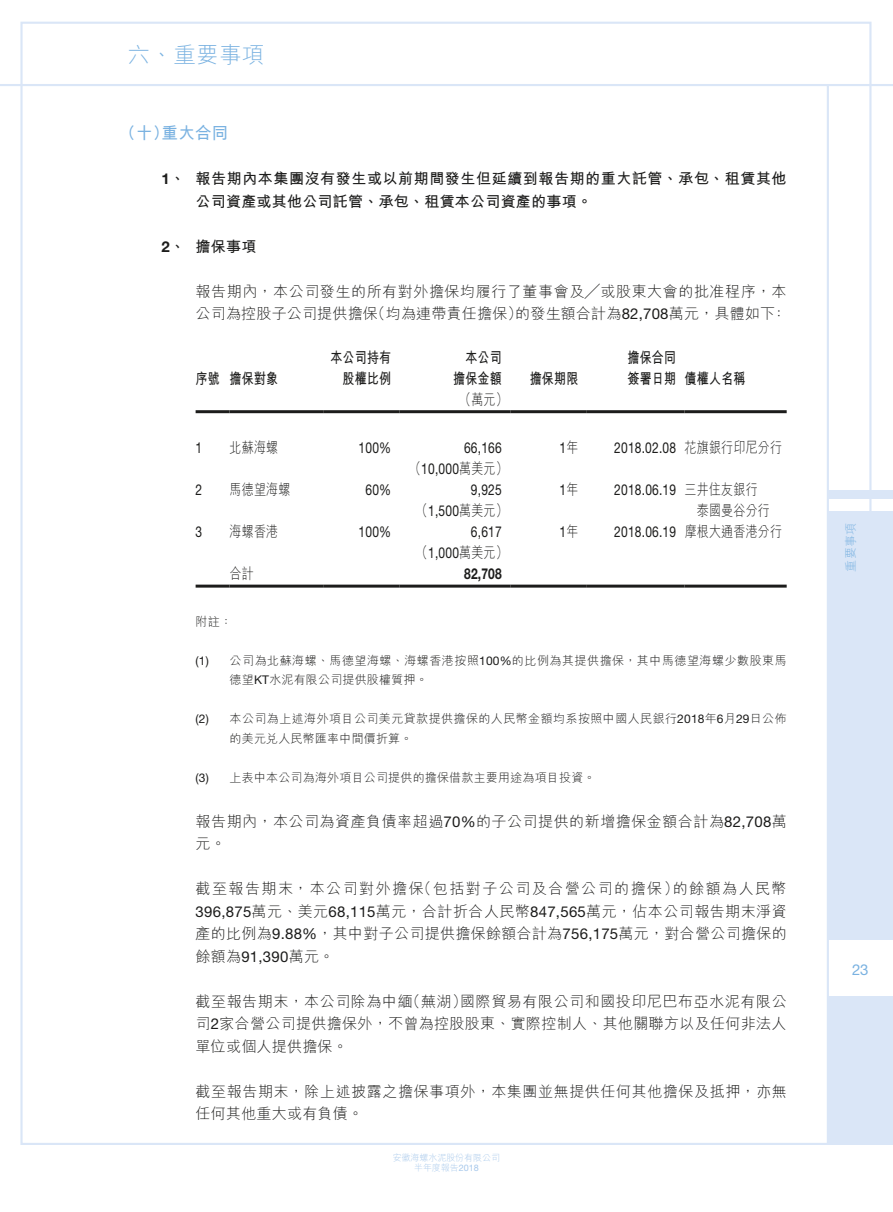
<style>
.page{position:relative;width:893px;height:1212px;background:#fff}
.page>*{position:absolute;margin:0;border:0;box-sizing:border-box;transform-origin:0 0}
.t1{font:300 22.5px "M Hei HK";color:#7ab2e1}
.t2{font:700 16.5px "M Hei HK";color:#7ab2e1}
.t3{font:300 15px/22.5px "M Hei HK";letter-spacing:.025em;color:#1c1c1b}
.t4{font:15px/21px "Helvetica Neue LT Std";letter-spacing:.015em;color:#1c1c1b;scale:.8 1}
.t5{font:700 15px/22.5px "M Hei HK";letter-spacing:.04em;color:#1c1c1b}
.t6{font:300 15px "M Hei HK";letter-spacing:.025em;color:#1c1c1b;scale:.8 1}
.t7{font:700 15px/21px "M Hei HK";letter-spacing:.015em;color:#1c1c1b;text-align:right;scale:.8 1}
.t8{font:700 15px "M Hei HK";letter-spacing:.015em;color:#1c1c1b}
.t9{font:700 15px "Helvetica Neue LT Std";color:#1c1c1b;scale:.8 1}
.t10{font:15px "Helvetica Neue LT Std";color:#7ab2e1}
.t11{font:300 12px/19.5px "M Hei HK";letter-spacing:.035em;color:#1c1c1b}
.t12{font:300 12px "M Hei HK";letter-spacing:.015em;color:#1c1c1b}
.t13{font:300 12px "M Hei HK";color:#7ab2e1}
.t14{font:300 9px/10.8px "M Hei HK";letter-spacing:-.005em;color:#a7c8eb;text-align:center}
.s1{font-family:"Helvetica Neue LT Std"}
.s2{font-family:"Helvetica Neue LT Std";font-weight:400}
.s3{font-family:"M Hei HK";font-weight:300}
</style>
<div class="page">
<div style="left:828px;top:511px;width:65px;height:634px;background:#dae6f7"></div>
<div style="left:828px;top:490px;width:65px;height:9px;background:#dae6f7"></div>
<hr style="left:0;top:84px;width:893px;height:2px;background:#dae6f7">
<div style="left:828px;top:941px;width:65px;height:55px;background:#fff"></div>
<hr style="left:827px;top:85px;width:2px;height:1060px;background:#dae6f7">
<hr style="left:196px;top:410px;width:34px;height:3px;background:#1c1c1b">
<hr style="left:230px;top:410px;width:93px;height:3px;background:#1c1c1b">
<hr style="left:323px;top:410px;width:77px;height:3px;background:#1c1c1b">
<hr style="left:400px;top:410px;width:110px;height:3px;background:#1c1c1b">
<hr style="left:510px;top:410px;width:77px;height:3px;background:#1c1c1b">
<hr style="left:587px;top:410px;width:98px;height:3px;background:#1c1c1b">
<hr style="left:685px;top:410px;width:102px;height:3px;background:#1c1c1b">
<hr style="left:196px;top:585px;width:34px;height:3px;background:#1c1c1b">
<hr style="left:230px;top:585px;width:93px;height:3px;background:#1c1c1b">
<hr style="left:323px;top:585px;width:77px;height:3px;background:#1c1c1b">
<hr style="left:400px;top:585px;width:110px;height:3px;background:#1c1c1b">
<hr style="left:510px;top:585px;width:77px;height:3px;background:#1c1c1b">
<hr style="left:587px;top:585px;width:98px;height:3px;background:#1c1c1b">
<hr style="left:685px;top:585px;width:102px;height:3px;background:#1c1c1b">
<h1 class="t1" style="left:128px;top:39px;width:138px">六、重要事項</h1>
<p class="t2" style="left:119px;top:121px;width:111px">（十）重大合同</p>
<p class="t5" style="left:196px;top:166px;width:592px;text-indent:-34px"><span class="s1">1</span>、 報告期內本集團沒有發生或以前期間發生但延續到報告期的重大託管、承包、租賃其他公司資產或其他公司託管、承包、租賃本公司資產的事項。</p>
<p class="t8" style="left:162px;top:235px;width:96px"><span class="s1">2</span>、 擔保事項</p>
<p class="t3" style="left:196px;top:280px;width:592px">報告期內，本公司發生的所有對外擔保均履行了董事會及╱或股東大會的批准程序，本公司為控股子公司提供擔保（均為連帶責任擔保）的發生額合計為<span class="s2">82,708</span>萬元，具體如下：</p>
<p class="t7" style="left:196px;top:367px;width:105px">序號 擔保對象</p>
<p class="t7" style="left:330px;top:346px;width:78px">本公司持有股權比例</p>
<p class="t7" style="left:453px;top:346px;width:62px">本公司擔保金額</p>
<p class="t6" style="left:459px;top:389px;width:62px">（萬元）</p>
<p class="t7" style="left:530px;top:367px;width:62px">擔保期限</p>
<p class="t7" style="left:627px;top:346px;width:149px;text-align:left">擔保合同<br>簽署日期 債權人名稱</p>
<p class="t4" style="left:196px;top:437px;width:10px">1</p>
<p class="t6" style="left:230px;top:437px;width:62px">北蘇海螺</p>
<p class="t4" style="left:359px;top:437px;width:42px">100%</p>
<p class="t4" style="left:409px;top:437px;width:125px;text-indent:55px">66,166<span class="s3">（</span>10,000<span class="s3">萬美元）</span></p>
<p class="t4" style="left:559px;top:437px;width:25px">1<span class="s3">年</span></p>
<p class="t4" style="left:614px;top:437px;width:211px">2018.02.08 <span class="s3">花旗銀行印尼分行</span></p>
<p class="t4" style="left:196px;top:479px;width:10px">2</p>
<p class="t6" style="left:230px;top:479px;width:78px">馬德望海螺</p>
<p class="t4" style="left:365px;top:479px;width:34px">60%</p>
<p class="t4" style="left:471px;top:479px;width:40px">9,925</p>
<p class="t6" style="left:416px;top:500px;width:116px">（<span class="s2">1,500</span>萬美元）</p>
<p class="t4" style="left:559px;top:479px;width:25px">1<span class="s3">年</span></p>
<p class="t4" style="left:614px;top:479px;width:181px">2018.06.19 <span class="s3">三井住友銀行</span></p>
<p class="t6" style="left:697px;top:500px;width:93px">泰國曼谷分行</p>
<p class="t4" style="left:196px;top:521px;width:10px">3</p>
<p class="t6" style="left:230px;top:521px;width:62px">海螺香港</p>
<p class="t4" style="left:359px;top:521px;width:42px">100%</p>
<p class="t4" style="left:471px;top:521px;width:40px">6,617</p>
<p class="t6" style="left:416px;top:542px;width:116px">（<span class="s2">1,000</span>萬美元）</p>
<p class="t6" style="left:230px;top:563px;width:32px">合計</p>
<p class="t9" style="left:464px;top:565px;width:49px">82,708</p>
<p class="t4" style="left:559px;top:521px;width:25px">1<span class="s3">年</span></p>
<p class="t4" style="left:614px;top:521px;width:211px">2018.06.19 <span class="s3">摩根大通香港分行</span></p>
<p class="t11" style="left:196px;top:611px;width:38px">附註：</p>
<p class="t11" style="left:230px;top:650px;width:559px;text-indent:-34px"><span class="s2">(1)</span> 公司為北蘇海螺、馬德望海螺、海螺香港按照<span class="s2">100%</span>的比例為其提供擔保，其中馬德望海螺少數股東馬德望<span class="s2">KT</span>水泥有限公司提供股權質押。</p>
<p class="t11" style="left:230px;top:709px;width:559px;text-indent:-34px"><span class="s2">(2)</span> 本公司為上述海外項目公司美元貸款提供擔保的人民幣金額均系按照中國人民銀行<span class="s2">2018</span>年<span class="s2">6</span>月<span class="s2">29</span>日公佈的美元兌人民幣匯率中間價折算。</p>
<p class="t12" style="left:196px;top:769px;width:401px"><span class="s2">(3)</span> 上表中本公司為海外項目公司提供的擔保借款主要用途為項目投資。</p>
<p class="t3" style="left:196px;top:809px;width:593px">報告期內，本公司為資產負債率超過<span class="s2">70%</span>的子公司提供的新增擔保金額合計為<span class="s2">82,708</span>萬元。</p>
<p class="t3" style="left:196px;top:877px;width:593px;text-align:justify">截至報告期末，本公司對外擔保（包括對子公司及合營公司的擔保）的餘額為人民幣<span class="s2">396,875</span>萬元、美元<span class="s2">68,115</span>萬元，合計折合人民幣<span class="s2">847,565</span>萬元，佔本公司報告期末淨資產的比例為<span class="s2">9.88%</span>，其中對子公司提供擔保餘額合計為<span class="s2">756,175</span>萬元，對合營公司擔保的餘額為<span class="s2">91,390</span>萬元。</p>
<p class="t3" style="left:196px;top:989px;width:593px;text-align:justify">截至報告期末，本公司除為中緬（蕪湖）國際貿易有限公司和國投印尼巴布亞水泥有限公司<span class="s2">2</span>家合營公司提供擔保外，不曾為控股股東、實際控制人、其他關聯方以及任何非法人單位或個人提供擔保。</p>
<p class="t3" style="left:196px;top:1079px;width:593px">截至報告期末，除上述披露之擔保事項外，本集團並無提供任何其他擔保及抵押，亦無任何其他重大或有負債。</p>
<p class="t14" style="left:393px;top:1151px;width:109px">安徽海螺水泥股份有限公司半年度報告<span class="s2">2018</span></p>
<p class="t13" style="left:842px;top:572px;width:50px;rotate:-90deg">重要事項</p>
<p class="t10" style="left:852px;top:960px;width:18px">23</p>
</div>
